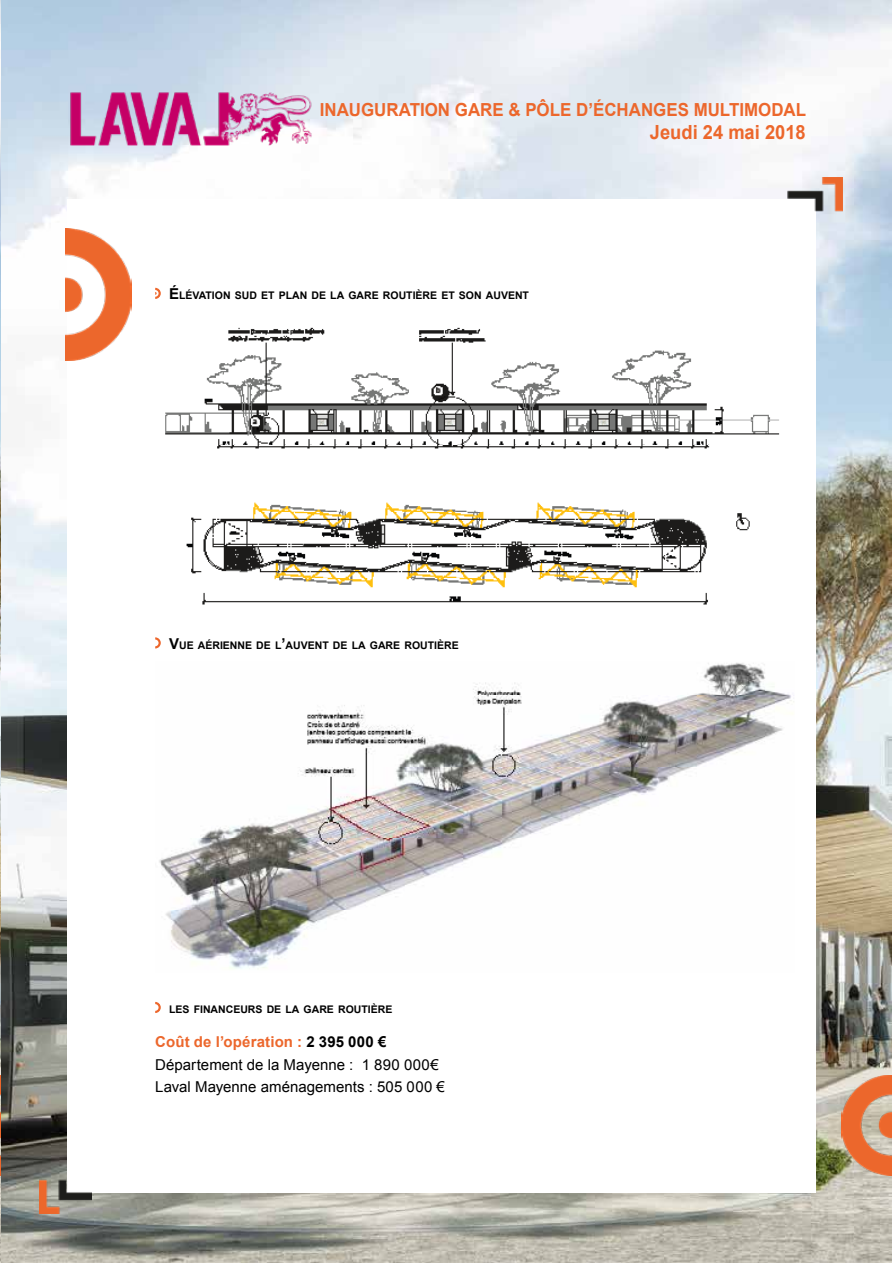
<style>
.page{position:relative;width:893px;height:1263px;background:#fff}
.page>*{position:absolute;margin:0;border:0;box-sizing:border-box;transform-origin:0 0}
.t1{font:700 19.5px "Arial";color:#ec672c;scale:.94 1}
.t2{font:700 18px "Arial";color:#ec672c;scale:.94 1}
.t3{font:15px/22.2px "Arial";letter-spacing:.005em;color:#000}
.t4{font:700 10.5px "Arial";color:#000}
.s1{font-size:15px}
.s2{font-weight:700;color:#ec672c}
.s3{font-weight:700}
</style>
<div class="page">
<img style="left:0;top:0;width:892px;height:1263px">
<img style="left:0;top:1076px;width:1px;height:99px">
<img style="left:67px;top:91px;width:250px;height:55px">
<div style="left:67px;top:199px;width:748px;height:993px;background:#fff"></div>
<img style="left:66px;top:229px;width:66px;height:131px">
<img style="left:842px;top:1076px;width:50px;height:99px">
<img style="left:40px;top:1143px;width:51px;height:71px">
<img style="left:786px;top:178px;width:56px;height:45px">
<svg style="left:155px;top:288px;width:6px;height:11px"></svg>
<svg style="left:155px;top:637px;width:6px;height:11px"></svg>
<svg style="left:155px;top:1002px;width:6px;height:11px"></svg>
<img style="left:165px;top:327px;width:615px;height:278px">
<img style="left:159px;top:662px;width:635px;height:307px">
<h2 class="t2" style="left:320px;top:97px;width:519px">INAUGURATION GARE &amp; PÔLE D’ÉCHANGES MULTIMODAL</h2>
<h1 class="t1" style="left:650px;top:119px;width:167px">Jeudi 24 mai 2018</h1>
<p class="t4" style="left:169px;top:288px;width:361px"><span class="s1">É</span> LÉVATION SUD ET PLAN DE LA GARE ROUTIÈRE ET SON AUVENT</p>
<p class="t4" style="left:169px;top:638px;width:291px"><span class="s1">V</span>UE AÉRIENNE DE L<span class="s1">’</span>AUVENT DE LA GARE ROUTIÈRE</p>
<p class="t4" style="left:169px;top:1002px;width:225px">LES FINANCEURS DE LA GARE ROUTIÈRE</p>
<h3 class="t3" style="left:155px;top:1031px;width:291px"><span class="s2">Coût de l’opération :</span> <span class="s3">2 395 000 €<br></span>Département de la Mayenne : 1 890 000€<br>Laval Mayenne aménagements : 505 000 €</h3>
</div>
